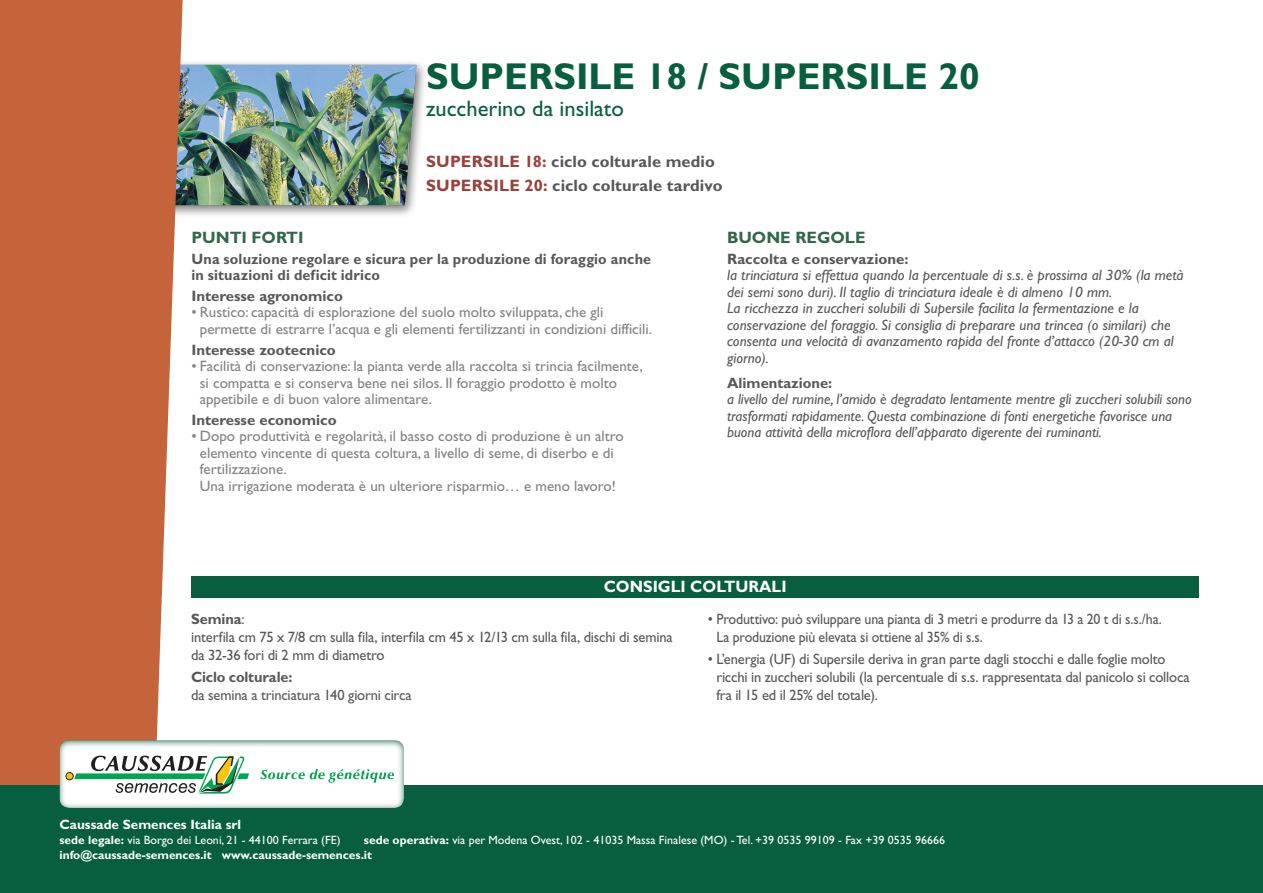
<style>
.page{position:relative;width:1263px;height:893px;background:#fff}
.page>*{position:absolute;margin:0;border:0;box-sizing:border-box;transform-origin:0 0}
.t1{font:700 37.5px "Gill Sans Std";color:#085f40}
.t2{font:22.5px "Gill Sans Std";color:#085f40}
.t3{font:700 16.5px/23.7px "Gill Sans Std";letter-spacing:.01em;color:#57585a}
.t4{font:700 16.5px "Gill Sans Std";color:#31684b}
.t5{font:700 16.5px "Gill Sans Std";color:#fff;scale:.96 1}
.t6{font:italic 15px/16.5px "Gill Sans Std";color:#57585a}
.t7{font:15px/16.5px "Gill Sans Std";color:#808285}
.t8{font:15px/18px "Gill Sans Std";letter-spacing:-.01em;color:#57585a}
.t9{font:700 15px "Gill Sans Std";color:#57585a}
.t10{font:700 15px/16.5px "Gill Sans Std";color:#57585a;scale:.96 1}
.t11{font:700 13.5px "Gill Sans Std";color:#fff}
.t12{font:12px/15px "Gill Sans Std";color:#fff}
.s1{color:#99413c}
.s2{font-weight:700}
</style>
<div class="page">
<div style="left:155px;top:59px;width:273px;height:159px;background:#231f20;opacity:.6"></div>
<img style="left:183px;top:65px;width:233px;height:140px">
<svg style="left:0;top:0;width:183px;height:786px;background:#c86e48"></svg>
<div style="left:0;top:786px;width:1263px;height:107px;background:#085f40"></div>
<svg style="left:59px;top:739px;width:345px;height:69px"></svg>
<div style="left:66px;top:772px;width:7px;height:8px;background:#fec210;border-radius:50%"></div>
<div style="left:66px;top:772px;width:7px;height:8px;border:1px solid #231f20;border-radius:50%"></div>
<svg style="left:74px;top:756px;width:175px;height:38px"></svg>
<svg style="left:260px;top:769px;width:134px;height:14px"></svg>
<div style="left:191px;top:576px;width:1008px;height:21px;background:#085f40"></div>
<h1 class="t1" style="left:426px;top:55px;width:555px">SUPERSILE 18 / SUPERSILE 20</h1>
<h2 class="t2" style="left:426px;top:96px;width:199px">zuccherino da insilato</h2>
<p class="t3" style="left:426px;top:150px;width:298px"><span class="s1">SUPERSILE 18:</span> ciclo colturale medio<br><span class="s1">SUPERSILE 20:</span> ciclo colturale tardivo</p>
<p class="t4" style="left:191px;top:228px;width:114px">PUNTI FORTI</p>
<p class="t10" style="left:191px;top:250px;width:480px">Una soluzione regolare e sicura per la produzione di foraggio anche in situazioni di deficit idrico</p>
<p class="t9" style="left:191px;top:287px;width:153px">Interesse agronomico</p>
<p class="t7" style="left:200px;top:304px;width:454px;text-indent:-9px">• Rustico: capacità di esplorazione del suolo molto sviluppata, che gli permette di estrarre l’acqua e gli elementi fertilizzanti in condizioni difficili.</p>
<p class="t9" style="left:191px;top:341px;width:146px">Interesse zootecnico</p>
<p class="t7" style="left:200px;top:358px;width:444px;text-indent:-9px">• Facilità di conservazione: la pianta verde alla raccolta si trincia facilmente, si compatta e si conserva bene nei silos. Il foraggio prodotto è molto appetibile e di buon valore alimentare.</p>
<p class="t9" style="left:191px;top:411px;width:147px">Interesse economico</p>
<p class="t7" style="left:200px;top:428px;width:425px;text-indent:-9px">• Dopo produttività e regolarità, il basso costo di produzione è un altro elemento vincente di questa coltura, a livello di seme, di diserbo e di fertilizzazione.<br>Una irrigazione moderata è un ulteriore risparmio… e meno lavoro!</p>
<p class="t4" style="left:727px;top:228px;width:140px">BUONE REGOLE</p>
<p class="t9" style="left:727px;top:250px;width:183px">Raccolta e conservazione:</p>
<p class="t6" style="left:727px;top:267px;width:458px">la trinciatura si effettua quando la percentuale di s.s. è prossima al 30% (la metà dei semi sono duri). Il taglio di trinciatura ideale è di almeno 10 mm.<br>La ricchezza in zuccheri solubili di Supersile facilita la fermentazione e la conservazione del foraggio. Si consiglia di preparare una trincea (o similari) che consenta una velocità di avanzamento rapida del fronte d’attacco (20-30 cm al giorno).</p>
<p class="t9" style="left:727px;top:374px;width:107px">Alimentazione:</p>
<p class="t6" style="left:727px;top:391px;width:466px">a livello del rumine, l’amido è degradato lentamente mentre gli zuccheri solubili sono trasformati rapidamente. Questa combinazione di fonti energetiche favorisce una buona attività della microflora dell’apparato digerente dei ruminanti.</p>
<p class="t5" style="left:604px;top:577px;width:192px">CONSIGLI COLTURALI</p>
<p class="t8" style="left:191px;top:610px;width:483px"><span class="s2">Semina</span>:<br>interfila cm 75 x 7/8 cm sulla fila, interfila cm 45 x 12/13 cm sulla fila, dischi di semina da 32-36 fori di 2 mm di diametro</p>
<p class="t9" style="left:191px;top:668px;width:103px">Ciclo colturale:</p>
<p class="t8" style="left:191px;top:686px;width:222px">da semina a trinciatura 140 giorni circa</p>
<p class="t8" style="left:716px;top:610px;width:447px;text-indent:-9px">• Produttivo: può sviluppare una pianta di 3 metri e produrre da 13 a 20 t di s.s./ha.<br>La produzione più elevata si ottiene al 35% di s.s.</p>
<p class="t8" style="left:716px;top:650px;width:475px;text-indent:-8px">• L’energia (UF) di Supersile deriva in gran parte dagli stocchi e dalle foglie molto ricchi in zuccheri solubili (la percentuale di s.s. rappresentata dal panicolo si colloca fra il 15 ed il 25% del totale).</p>
<p class="t11" style="left:60px;top:816px;width:183px">Caussade Semences Italia srl</p>
<p class="t12" style="left:60px;top:833px;width:283px"><span class="s2">sede legale:</span> via Borgo dei Leoni, 21 - 44100 Ferrara (FE)</p>
<p class="t12" style="left:60px;top:833px;width:887px;text-indent:304px"><span class="s2">sede operativa:</span> via per Modena Ovest, 102 - 41035 Massa Finalese (MO) - Tel. +39 0535 99109 - Fax +39 0535 96666 <span class="s2">info@caussade-semences.it www.caussade-semences.it</span></p>
</div>
